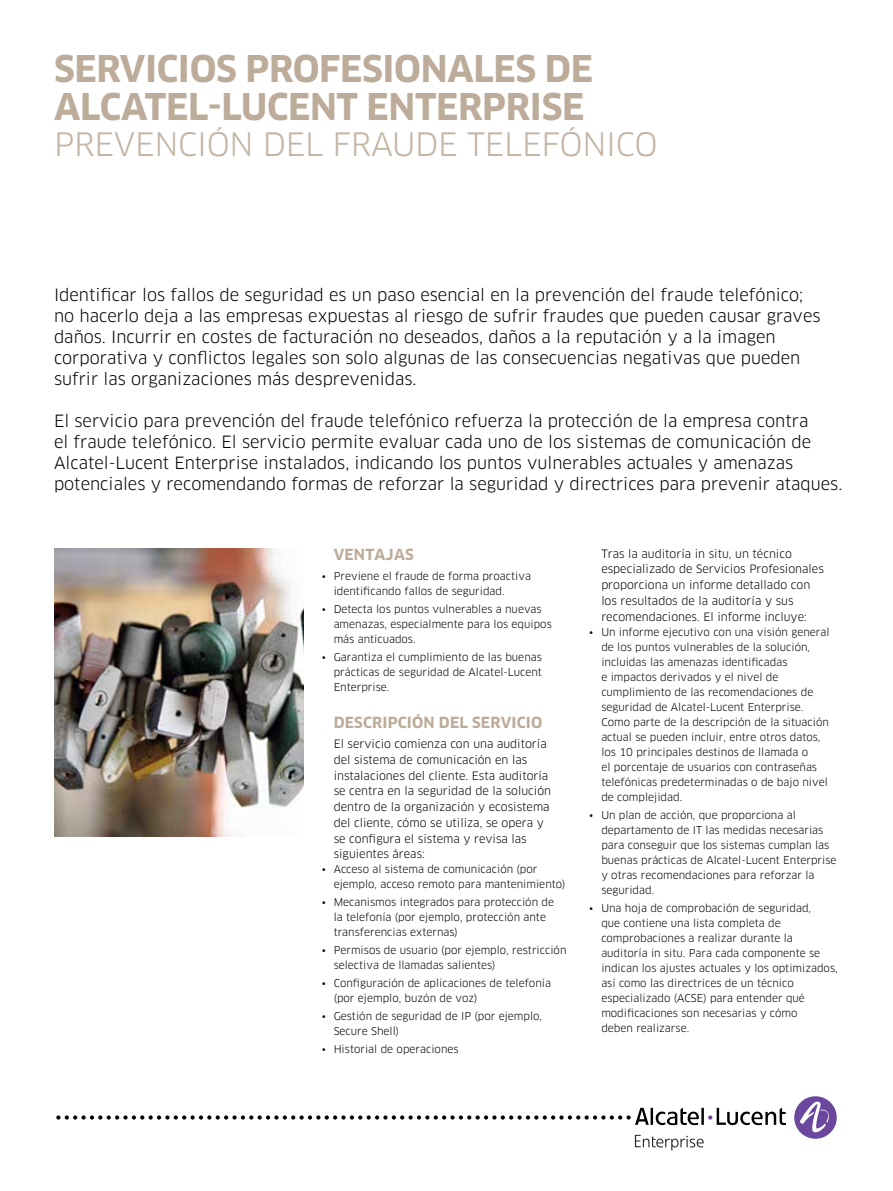
<style>
.page{position:relative;width:893px;height:1191px;background:#fff}
.page>*{position:absolute;margin:0;border:0;box-sizing:border-box;transform-origin:0 0}
.t1{font:700 36px/37.5px "Clan OT";letter-spacing:-.01em;color:#bdac9a}
.t2{font:31.5px "Clan OT";letter-spacing:-.01em;color:#c3b4a4}
.t3{font:16.5px/21px "Clan OT";color:#000}
.t4{font:700 15px "Clan OT";letter-spacing:.01em;color:#bdac9a}
.t5{font:11.25px/15.8px "Clan OT";color:#000}
.t6{font:10.5px/15px "Clan OT";color:#000}
</style>
<div class="page">
<div style="left:794px;top:1096px;width:43px;height:42px;background:#6b489d;border-radius:50%"></div>
<svg style="left:800px;top:1101px;width:32px;height:32px"></svg>
<svg style="left:56px;top:1107px;width:730px;height:18px"></svg>
<svg style="left:635px;top:1134px;width:69px;height:16px"></svg>
<img style="left:54px;top:548px;width:250px;height:288px">
<h1 class="t1" style="left:54px;top:51px;width:540px">SERVICIOS PROFESIONALES DE<br>ALCATEL-LUCENT ENTERPRISE</h1>
<h2 class="t2" style="left:54px;top:125px;width:605px">PREVENCIÓN DEL FRAUDE TELEFÓNICO</h2>
<p class="t3" style="left:54px;top:284px;width:768px">Identificar los fallos de seguridad es un paso esencial en la prevención del fraude telefónico; no hacerlo deja a las empresas expuestas al riesgo de sufrir fraudes que pueden causar graves daños. Incurrir en costes de facturación no deseados, daños a la reputación y a la imagen corporativa y conflictos legales son solo algunas de las consecuencias negativas que pueden sufrir las organizaciones más desprevenidas.</p>
<p class="t3" style="left:54px;top:410px;width:790px">El servicio para prevención del fraude telefónico refuerza la protección de la empresa contra<br>el fraude telefónico. El servicio permite evaluar cada uno de los sistemas de comunicación de Alcatel-Lucent Enterprise instalados, indicando los puntos vulnerables actuales y amenazas potenciales y recomendando formas de reforzar la seguridad y directrices para prevenir ataques.</p>
<h3 class="t4" style="left:334px;top:546px;width:81px">VENTAJAS</h3>
<p class="t6" style="left:334px;top:568px;width:199px;text-indent:-12px">• Previene el fraude de forma proactiva identificando fallos de seguridad.</p>
<p class="t6" style="left:334px;top:601px;width:220px;text-indent:-12px">• Detecta los puntos vulnerables a nuevas amenazas, especialmente para los equipos más anticuados.</p>
<p class="t6" style="left:334px;top:649px;width:210px;text-align:justify;text-indent:-12px">• Garantiza el cumplimiento de las buenas prácticas de seguridad de Alcatel-Lucent Enterprise.</p>
<h3 class="t4" style="left:334px;top:713px;width:210px">DESCRIPCIÓN DEL SERVICIO</h3>
<p class="t5" style="left:334px;top:736px;width:219px">El servicio comienza con una auditoría del sistema de comunicación en las instalaciones del cliente. Esta auditoría se centra en la seguridad de la solución dentro de la organización y ecosistema del cliente, cómo se utiliza, se opera y se configura el sistema y revisa las siguientes áreas:</p>
<p class="t6" style="left:334px;top:862px;width:233px;text-indent:-12px">• Acceso al sistema de comunicación (por ejemplo, acceso remoto para mantenimiento)</p>
<p class="t6" style="left:334px;top:895px;width:222px;text-indent:-12px">• Mecanismos integrados para protección de la telefonía (por ejemplo, protección ante transferencias externas)</p>
<p class="t6" style="left:334px;top:943px;width:234px;text-indent:-12px">• Permisos de usuario (por ejemplo, restricción selectiva de llamadas salientes)</p>
<p class="t6" style="left:334px;top:976px;width:219px;text-indent:-12px">• Configuración de aplicaciones de telefonía (por ejemplo, buzón de voz)</p>
<p class="t6" style="left:334px;top:1009px;width:210px;text-indent:-12px">• Gestión de seguridad de IP (por ejemplo,<br>Secure Shell)</p>
<p class="t6" style="left:322px;top:1042px;width:139px">• Historial de operaciones</p>
<p class="t5" style="left:601px;top:545px;width:224px">Tras la auditoría in situ, un técnico especializado de Servicios Profesionales proporciona un informe detallado con los resultados de la auditoría y sus recomendaciones. El informe incluye:</p>
<p class="t6" style="left:601px;top:624px;width:230px;text-indent:-12px">• Un informe ejecutivo con una visión general de los puntos vulnerables de la solución, incluidas las amenazas identificadas<br>e impactos derivados y el nivel de cumplimiento de las recomendaciones de seguridad de Alcatel-Lucent Enterprise.<br>Como parte de la descripción de la situación actual se pueden incluir, entre otros datos, los 10 principales destinos de llamada o<br>el porcentaje de usuarios con contraseñas telefónicas predeterminadas o de bajo nivel de complejidad.</p>
<p class="t6" style="left:601px;top:807px;width:237px;text-indent:-12px">• Un plan de acción, que proporciona al departamento de IT las medidas necesarias para conseguir que los sistemas cumplan las buenas prácticas de Alcatel-Lucent Enterprise y otras recomendaciones para reforzar la seguridad.</p>
<p class="t6" style="left:601px;top:900px;width:238px;text-indent:-12px">• Una hoja de comprobación de seguridad,<br>que contiene una lista completa de comprobaciones a realizar durante la auditoría in situ. Para cada componente se indican los ajustes actuales y los optimizados, así como las directrices de un técnico especializado (ACSE) para entender qué modificaciones son necesarias y cómo<br>deben realizarse.</p>
</div>
